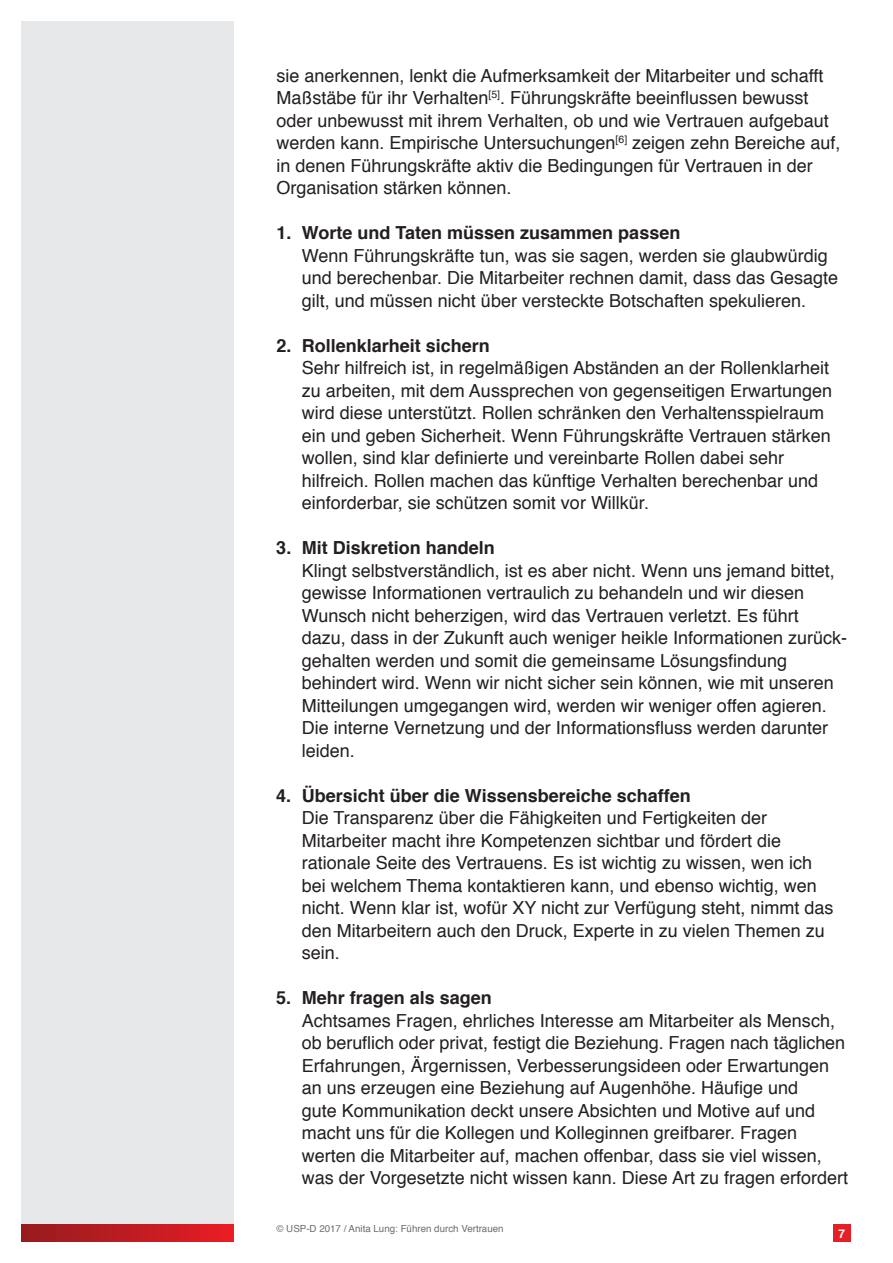
<style>
.page{position:relative;width:893px;height:1263px;background:#fff}
.page>*{position:absolute;margin:0;border:0;box-sizing:border-box;transform-origin:0 0}
.t1{font:18px/22.5px "Helvetica";color:#231f20}
.t2{font:700 18px "Helvetica";color:#231f20}
.t3{font:700 12px "Helvetica";color:#fff}
.t4{font:9.75px "Helvetica";color:#6c6d70}
</style>
<div class="page">
<div style="left:21px;top:21px;width:213px;height:1221px;background:#e6e7e9"></div>
<div style="left:21px;top:1225px;width:213px;height:17px;background:linear-gradient(to right,#951b1e,#e91c24)"></div>
<div style="left:833px;top:1225px;width:17px;height:17px;background:#e41f25"></div>
<p class="t1" style="left:276px;top:65px;width:565px">sie anerkennen, lenkt die Aufmerksamkeit der Mitarbeiter und schafft Maßstäbe für ihr Verhalten<sup>[5]</sup>. Führungskräfte beeinflussen bewusst oder unbewusst mit ihrem Verhalten, ob und wie Vertrauen aufgebaut werden kann. Empirische Untersuchungen<sup>[6]</sup> zeigen zehn Bereiche auf, in denen Führungskräfte aktiv die Bedingungen für Vertrauen in der Organisation stärken können.</p>
<p class="t2" style="left:276px;top:218px;width:405px">1. Worte und Taten müssen zusammen passen</p>
<p class="t1" style="left:302px;top:245px;width:538px">Wenn Führungskräfte tun, was sie sagen, werden sie glaubwürdig und berechenbar. Die Mitarbeiter rechnen damit, dass das Gesagte gilt, und müssen nicht über versteckte Botschaften spekulieren.</p>
<p class="t2" style="left:276px;top:331px;width:215px">2. Rollenklarheit sichern</p>
<p class="t1" style="left:302px;top:357px;width:532px">Sehr hilfreich ist, in regelmäßigen Abständen an der Rollenklarheit zu arbeiten, mit dem Aussprechen von gegenseitigen Erwartungen wird diese unterstützt. Rollen schränken den Verhaltensspielraum ein und geben Sicherheit. Wenn Führungskräfte Vertrauen stärken wollen, sind klar definierte und vereinbarte Rollen dabei sehr hilfreich. Rollen machen das künftige Verhalten berechenbar und einforderbar, sie schützen somit vor Willkür.</p>
<p class="t2" style="left:276px;top:533px;width:220px">3. Mit Diskretion handeln</p>
<p class="t1" style="left:302px;top:560px;width:547px">Klingt selbstverständlich, ist es aber nicht. Wenn uns jemand bittet, gewisse Informationen vertraulich zu behandeln und wir diesen Wunsch nicht beherzigen, wird das Vertrauen verletzt. Es führt dazu, dass in der Zukunft auch weniger heikle Informationen zurück&shy;gehalten werden und somit die gemeinsame Lösungsfindung behindert wird. Wenn wir nicht sicher sein können, wie mit unseren Mitteilungen umgegangen wird, werden wir weniger offen agieren.<br>Die interne Vernetzung und der Informationsfluss werden darunter leiden.</p>
<p class="t2" style="left:276px;top:781px;width:416px">4. Übersicht über die Wissensbereiche schaffen</p>
<p class="t1" style="left:302px;top:807px;width:533px">Die Transparenz über die Fähigkeiten und Fertigkeiten der Mitarbeiter macht ihre Kompetenzen sichtbar und fördert die rationale Seite des Vertrauens. Es ist wichtig zu wissen, wen ich bei welchem Thema kontaktieren kann, und ebenso wichtig, wen nicht. Wenn klar ist, wofür XY nicht zur Verfügung steht, nimmt das den Mitarbeitern auch den Druck, Experte in zu vielen Themen zu sein.</p>
<p class="t2" style="left:276px;top:983px;width:217px">5. Mehr fragen als sagen</p>
<p class="t1" style="left:302px;top:1010px;width:548px">Achtsames Fragen, ehrliches Interesse am Mitarbeiter als Mensch, ob beruflich oder privat, festigt die Beziehung. Fragen nach täglichen Erfahrungen, Ärgernissen, Verbesserungsideen oder Erwartungen an uns erzeugen eine Beziehung auf Augenhöhe. Häufige und<br>gute Kommunikation deckt unsere Absichten und Motive auf und macht uns für die Kollegen und Kolleginnen greifbarer. Fragen werten die Mitarbeiter auf, machen offenbar, dass sie viel wissen, was der Vorgesetzte nicht wissen kann. Diese Art zu fragen erfordert</p>
<p class="t4" style="left:276px;top:1221px;width:229px">© USP-D 2017 / Anita Lung: Führen durch Vertrauen</p>
<p class="t3" style="left:839px;top:1224px;width:8px">7</p>
</div>
